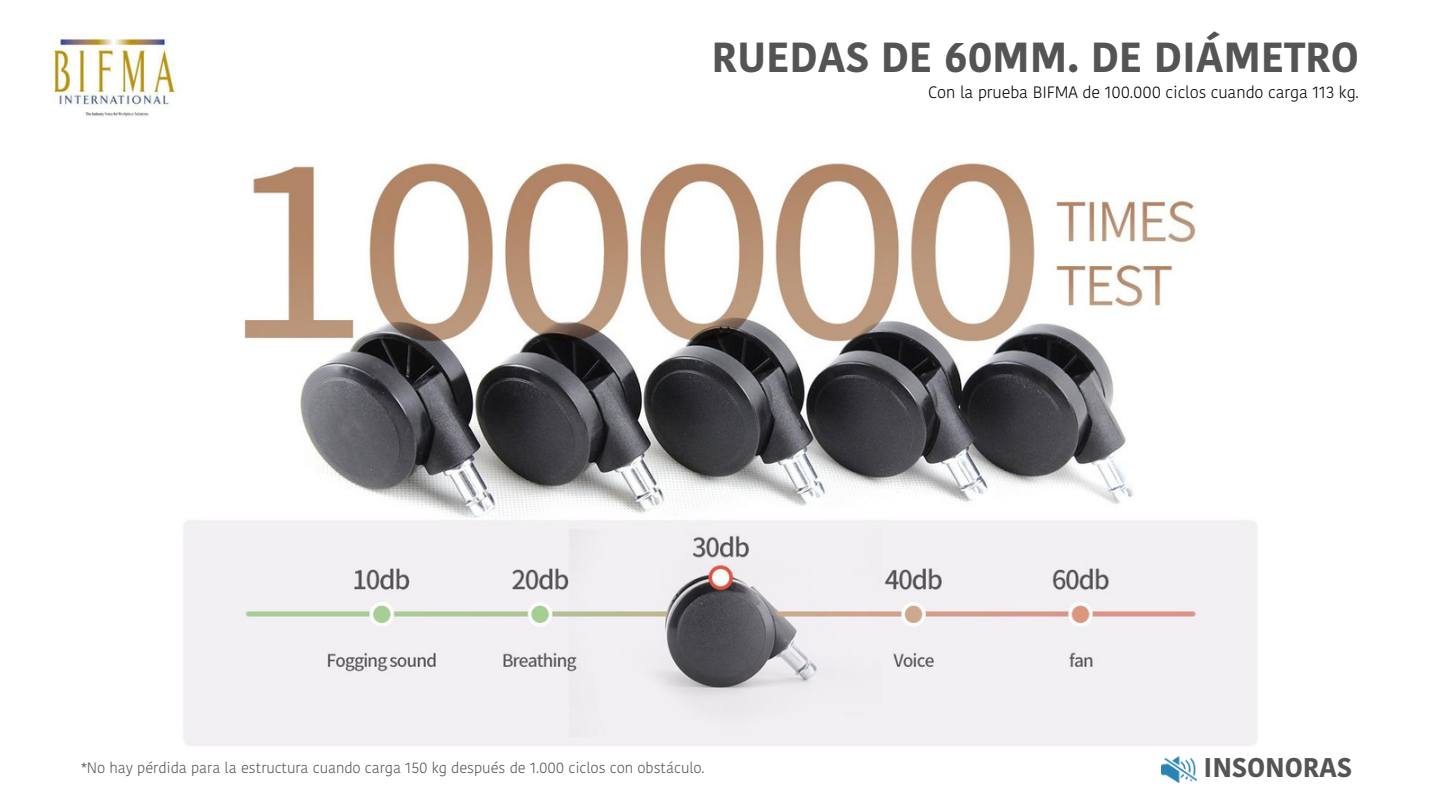
<style>
.page{position:relative;width:1440px;height:810px;background:#fff}
.page>*{position:absolute;margin:0;border:0;box-sizing:border-box;transform-origin:0 0}
.t1{font:700 42px "Kohinoor Bangla";letter-spacing:-.005em;color:#545454}
.t2{font:700 27px "Kohinoor Bangla";letter-spacing:-.005em;color:#545454}
.t3{font:300 16.5px "Kohinoor Bangla";letter-spacing:-.005em;color:#000}
.t4{font:300 15px "Kohinoor Bangla";letter-spacing:-.005em;color:#545454}
</style>
<div class="page">
<img style="left:183px;top:161px;width:1074px;height:622px">
<img style="left:53px;top:34px;width:123px;height:83px">
<img style="left:1162px;top:757px;width:35px;height:25px">
<p class="t1" style="left:712px;top:28px;width:649px">RUEDAS DE 60MM. DE DIÁMETRO</p>
<p class="t3" style="left:928px;top:81px;width:432px">Con la prueba BIFMA de 100.000 ciclos cuando carga 113 kg.</p>
<p class="t4" style="left:81px;top:758px;width:625px">*No hay pérdida para la estructura cuando carga 150 kg después de 1.000 ciclos con obstáculo.</p>
<h2 class="t2" style="left:1204px;top:749px;width:150px">INSONORAS</h2>
</div>
